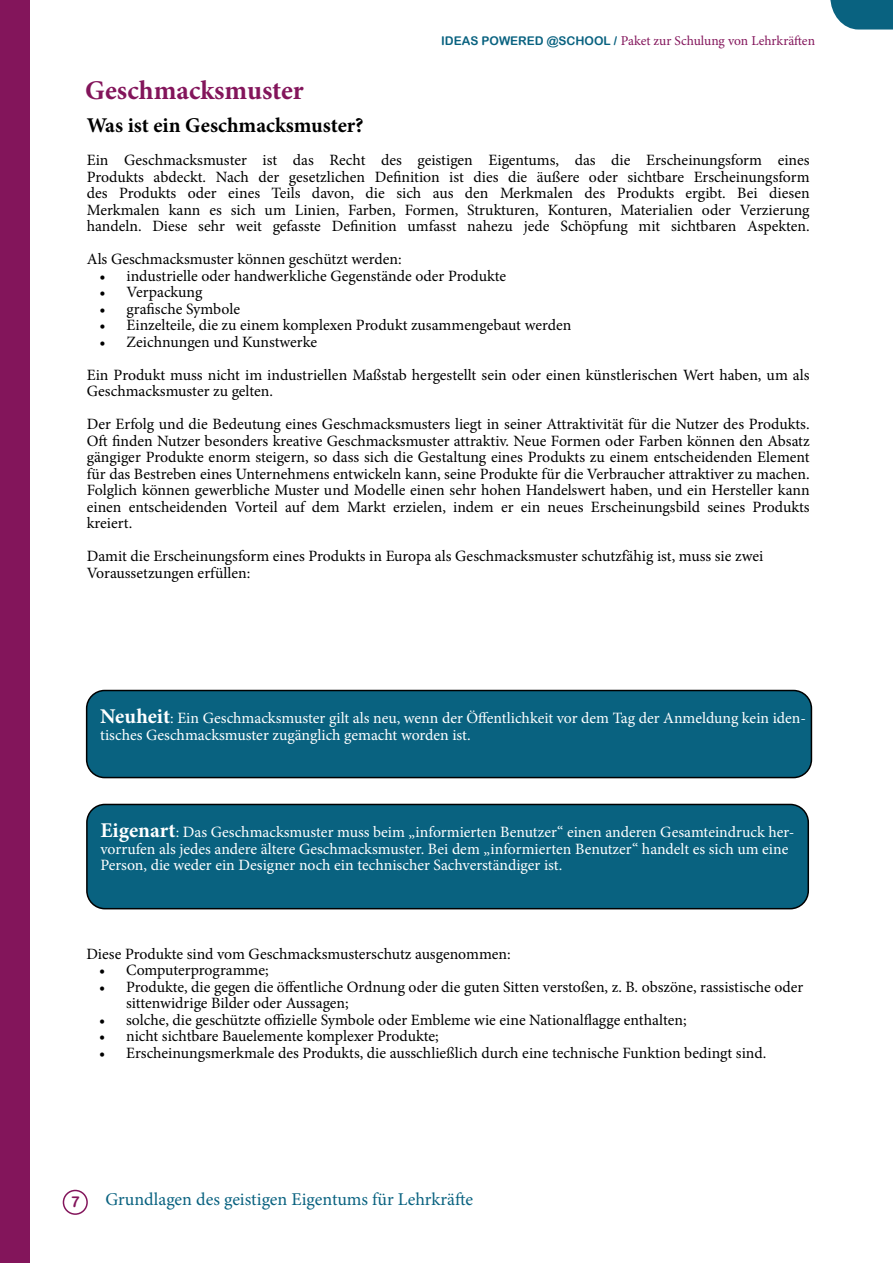
<style>
.page{position:relative;width:893px;height:1263px;background:#fff}
.page>*{position:absolute;margin:0;border:0;box-sizing:border-box;transform-origin:0 0}
.t1{font:700 27px "Minion Pro";color:#83155b}
.t2{font:700 21px "Minion Pro";color:#000}
.t3{font:18px "Minion Pro";color:#096280}
.t4{font:15.75px/16.5px "Minion Pro";color:#000}
.t5{font:15.75px/16.5px "Minion Pro";color:#fff}
.t6{font:15px "Arial Rounded MT Bold";color:#83155b}
.t7{font:13.5px "Minion Pro";color:#83155b}
.s1{font-family:"Arial Rounded MT Bold";font-size:12px;color:#096280}
.s2{font-weight:700;font-size:21px}
</style>
<div class="page">
<div style="left:63px;top:1190px;width:25px;height:25px;border:2px solid #83155b;border-radius:50%"></div>
<svg style="left:830px;top:0;width:63px;height:30px;background:#287590"></svg>
<div style="left:0;top:0;width:30px;height:1263px;background:#83155b"></div>
<div style="left:87px;top:690px;width:724px;height:87px;background:#096280;border-radius:18px"></div>
<div style="left:86px;top:690px;width:726px;height:88px;border:2px solid #000;border-radius:18px"></div>
<div style="left:87px;top:804px;width:721px;height:105px;background:#096280;border-radius:18px"></div>
<div style="left:86px;top:804px;width:723px;height:105px;border:2px solid #000;border-radius:18px"></div>
<p class="t7" style="left:441px;top:32px;width:375px"><span class="s1">IDEAS POWERED @SCHOOL /</span> Paket zur Schulung von Lehrkräften</p>
<h1 class="t1" style="left:85px;top:71px;width:220px">Geschmacksmuster</h1>
<h2 class="t2" style="left:87px;top:111px;width:278px">Was ist ein Geschmacksmuster?</h2>
<p class="t4" style="left:87px;top:152px;width:724px;text-align:justify">Ein Geschmacksmuster ist das Recht des geistigen Eigentums, das die Erscheinungsform eines Produkts abdeckt. Nach der gesetzlichen Definition ist dies die äußere oder sichtbare Erscheinungsform des Produkts oder eines Teils davon, die sich aus den Merkmalen des Produkts ergibt. Bei diesen Merkmalen kann es sich um Linien, Farben, Formen, Strukturen, Konturen, Materialien oder Verzierung handeln. Diese sehr weit gefasste Definition umfasst nahezu jede Schöpfung mit sichtbaren Aspekten.</p>
<p class="t4" style="left:87px;top:251px;width:316px">Als Geschmacksmuster können geschützt werden:</p>
<p class="t4" style="left:100px;top:268px;width:408px">• industrielle oder handwerkliche Gegenstände oder Produkte</p>
<p class="t4" style="left:100px;top:284px;width:104px">• Verpackung</p>
<p class="t4" style="left:100px;top:301px;width:142px">• grafische Symbole</p>
<p class="t4" style="left:100px;top:317px;width:473px">• Einzelteile, die zu einem komplexen Produkt zusammengebaut werden</p>
<p class="t4" style="left:87px;top:325px;width:724px;line-height:33px;text-indent:13px">• Zeichnungen und Kunstwerke<br>Ein Produkt muss nicht im industriellen Maßstab hergestellt sein oder einen künstlerischen Wert haben, um als</p>
<p class="t4" style="left:87px;top:375px;width:724px;line-height:33px">Geschmacksmuster zu gelten.<br>Der Erfolg und die Bedeutung eines Geschmacksmusters liegt in seiner Attraktivität für die Nutzer des Produkts.</p>
<p class="t4" style="left:87px;top:433px;width:724px;text-align:justify">Oft finden Nutzer besonders kreative Geschmacksmuster attraktiv. Neue Formen oder Farben können den Absatz gängiger Produkte enorm steigern, so dass sich die Gestaltung eines Produkts zu einem entscheidenden Element für das Bestreben eines Unternehmens entwickeln kann, seine Produkte für die Verbraucher attraktiver zu machen.<br>Folglich können gewerbliche Muster und Modelle einen sehr hohen Handelswert haben, und ein Hersteller kann einen entscheidenden Vorteil auf dem Markt erzielen, indem er ein neues Erscheinungsbild seines Produkts kreiert.</p>
<p class="t4" style="left:87px;top:548px;width:678px">Damit die Erscheinungsform eines Produkts in Europa als Geschmacksmuster schutzfähig ist, muss sie zwei<br>Voraussetzungen erfüllen:</p>
<p class="t5" style="left:100px;top:710px;width:707px"><span class="s2">Neuheit</span>: Ein Geschmacksmuster gilt als neu, wenn der Öffentlichkeit vor dem Tag der Anmeldung kein iden&shy;tisches Geschmacksmuster zugänglich gemacht worden ist.</p>
<p class="t5" style="left:100px;top:824px;width:696px"><span class="s2">Eigenart</span>: Das Geschmacksmuster muss beim „informierten Benutzer“ einen anderen Gesamteindruck her&shy;vorrufen als jedes andere ältere Geschmacksmuster. Bei dem „informierten Benutzer“ handelt es sich um eine<br>Person, die weder ein Designer noch ein technischer Sachverständiger ist.</p>
<p class="t4" style="left:86px;top:945px;width:426px">Diese Produkte sind vom Geschmacksmusterschutz ausgenommen:</p>
<p class="t4" style="left:99px;top:962px;width:171px">• Computerprogramme;</p>
<p class="t4" style="left:126px;top:978px;width:679px;text-indent:-27px">• Produkte, die gegen die öffentliche Ordnung oder die guten Sitten verstoßen, z. B. obszöne, rassistische oder sittenwidrige Bilder oder Aussagen;</p>
<p class="t4" style="left:99px;top:1011px;width:589px">• solche, die geschützte offizielle Symbole oder Embleme wie eine Nationalflagge enthalten;</p>
<p class="t4" style="left:99px;top:1028px;width:341px">• nicht sichtbare Bauelemente komplexer Produkte;</p>
<p class="t4" style="left:99px;top:1044px;width:669px">• Erscheinungsmerkmale des Produkts, die ausschließlich durch eine technische Funktion bedingt sind.</p>
<p class="t6" style="left:71px;top:1192px;width:10px">7</p>
<p class="t3" style="left:105px;top:1187px;width:369px">Grundlagen des geistigen Eigentums für Lehrkräfte</p>
</div>
